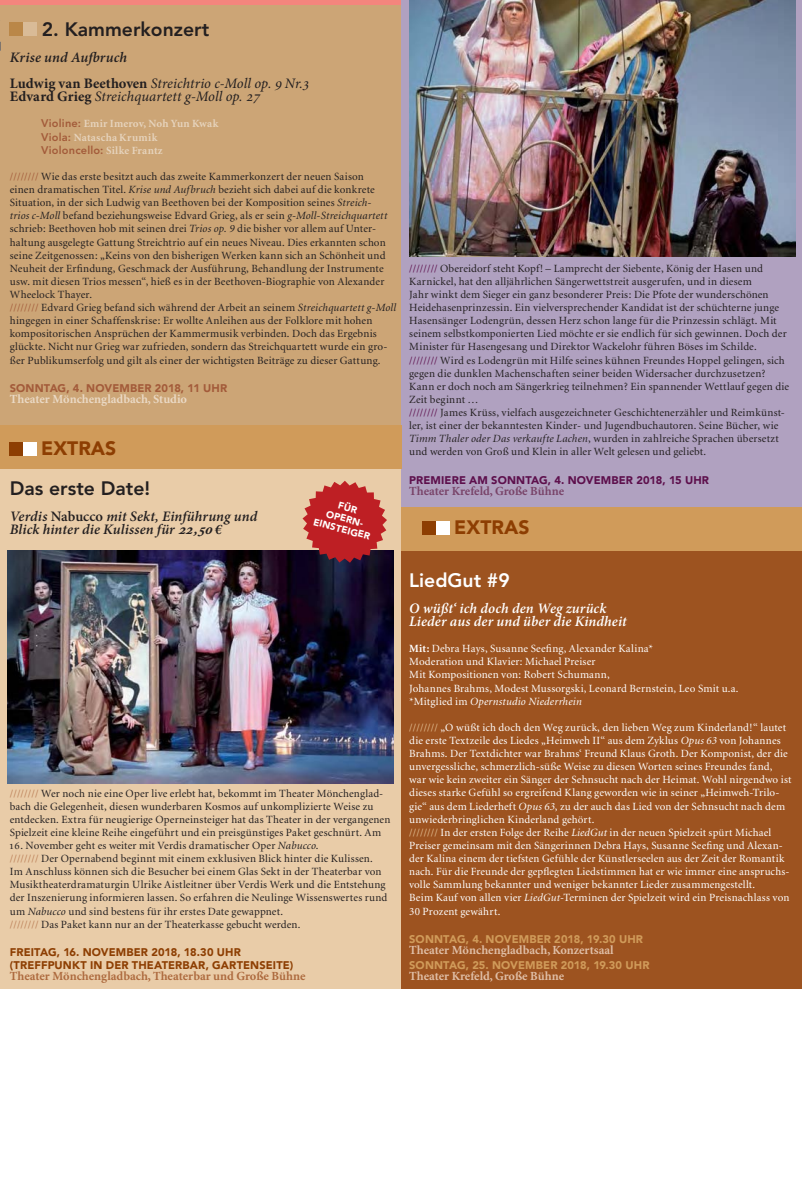
<style>
.page{position:relative;width:802px;height:1193px;background:#fff}
.page>*{position:absolute;margin:0;border:0;box-sizing:border-box;transform-origin:0 0}
.t1{font:800 19.35px "Avenir LT Std";color:#231f20}
.t2{font:900 19.35px "Avenir LT Std";color:#8d3e02}
.t3{font:800 19.35px "Avenir LT Std";color:#fff}
.t4{font:italic 14.55px/26.2px "Minion Pro";color:#231f20}
.t5{font:italic 600 14.55px/13px "Minion Pro";letter-spacing:.005em;color:#231f20}
.t6{font:italic 600 14.55px/13px "Minion Pro";letter-spacing:.005em;color:#fff}
.t7{font:700 12.45px "Minion";color:#e0bfa7}
.t8{font:700 12.45px "Minion";color:#ad6a3e}
.t9{font:700 12.45px "Minion";color:#ead9c5}
.t10{font:700 12.45px "Minion";color:#794469}
.t11{font:11.1px/13px "Minion";letter-spacing:.015em;color:#231f20}
.t12{font:11.1px/13px "Minion";letter-spacing:.015em;color:#fff}
.t13{font:900 11.1px/13.2px "Avenir LT Std";letter-spacing:.01em;color:#8d3e02}
.t14{font:900 11.1px "Avenir LT Std";letter-spacing:.01em;color:#d09b5a}
.t15{font:700 11.1px/13px "Minion";letter-spacing:.02em;color:#e6d3bc}
.t16{font:900 11.1px "Avenir LT Std";letter-spacing:.01em;color:#5d0f4c}
.t17{font:900 11.1px "Avenir LT Std";letter-spacing:.01em;color:#a35b3a}
.t18{font:800 11.1px "Avenir LT Std";letter-spacing:.02em;color:#a35b3a}
.t19{font:900 9.6px/11.1px "Avenir LT Std";color:#fff;text-align:center}
.s1{font-weight:600}
.s2{font-weight:700;font-style:normal}
.s3{font-family:"Minion Exp"}
.s4{font-family:"Avenir LT Std";font-weight:800;color:#a35b3a}
.s5{font-family:"Minion";font-weight:700;color:#e6d3bc}
.s6{color:#a35b3a}
.s7{font-style:italic}
.s8{font-style:normal}
.s9{font-family:"Minion Exp";font-weight:700}
.s10{color:#ba7d55}
.s11{color:#5d0f4c}
.s12{font-weight:700}
.s13{color:#e3bf93}
</style>
<div class="page">
<div style="left:0;top:0;width:401px;height:5px;background:#f4857d"></div>
<div style="left:0;top:468px;width:401px;height:520px;background:#e9cca8"></div>
<div style="left:0;top:5px;width:401px;height:420px;background:#cca576"></div>
<div style="left:10px;top:23px;width:13px;height:13px;background:#ba8748"></div>
<div style="left:23px;top:23px;width:13px;height:13px;background:#d9bb97"></div>
<div style="left:401px;top:0;width:400px;height:507px;background:#b0a1c0"></div>
<div style="left:0;top:425px;width:401px;height:43px;background:#d09b5a"></div>
<div style="left:10px;top:442px;width:13px;height:13px;background:#8d3e02"></div>
<div style="left:23px;top:442px;width:13px;height:13px;background:#fff"></div>
<div style="left:401px;top:551px;width:400px;height:437px;background:#9d5320"></div>
<div style="left:401px;top:507px;width:400px;height:43px;background:#d09b5a"></div>
<div style="left:423px;top:521px;width:13px;height:13px;background:#8d3e02"></div>
<div style="left:436px;top:521px;width:13px;height:13px;background:#fff"></div>
<img style="left:8px;top:550px;width:385px;height:233px">
<svg style="left:302px;top:480px;width:85px;height:82px"></svg>
<img style="left:409px;top:0;width:386px;height:257px">
<h1 class="t1" style="left:42px;top:21px;width:169px">2. Kammerkonzert</h1>
<h2 class="t4" style="left:10px;top:45px;width:303px"><span class="s1">Krise und Aufbruch<br></span><span class="s2">Ludwig van Beethoven</span> Streichtrio c-Moll op. <span class="s3">9</span> Nr.<span class="s3">3</span></h2>
<h2 class="t4" style="left:10px;top:84px;width:254px"><span class="s2">Edvard Grieg</span> Streichquartett g-Moll op. <span class="s3">27</span></h2>
<p class="t15" style="left:41px;top:118px;width:179px"><span class="s4">Violine:</span> Emir Imerov, Noh Yun Kwak<br><span class="s4">Viola:</span> Natascha Krumik</p>
<p class="t18" style="left:41px;top:145px;width:123px">Violoncello: <span class="s5">Silke Frantz</span></p>
<p class="t11" style="left:10px;top:170px;width:387px"><span class="s6">////////</span> Wie das erste besitzt auch das zweite Kammerkonzert der neuen Saison<br>einen dramatischen Titel. <span class="s7">Krise und Aufbruch</span> bezieht sich dabei auf die konkrete Situation, in der sich Ludwig van Beethoven bei der Komposition seines <span class="s7">Streich-<br>trios c-Moll</span> befand beziehungsweise Edvard Grieg, als er sein <span class="s7">g-Moll-Streichquartett </span>schrieb: Beethoven hob mit seinen drei <span class="s7">Trios op. 9</span> die bisher vor allem auf Unter&shy;haltung ausgelegte Gattung Streichtrio auf ein neues Niveau. Dies erkannten schon seine Zeitgenossen: „Keins von den bisherigen Werken kann sich an Schönheit und Neuheit der Erfindung, Geschmack der Ausführung, Behandlung der Instrumente usw. mit diesen Trios messen“, hieß es in der Beethoven-Biographie von Alexander Wheelock Thayer.<br><span class="s6">////////</span> Edvard Grieg befand sich während der Arbeit an seinem <span class="s7">Streichquartett g-Moll </span>hingegen in einer Schaffenskrise: Er wollte Anleihen aus der Folklore mit hohen kompositorischen Ansprüchen der Kammermusik verbinden. Doch das Ergebnis glückte. Nicht nur Grieg war zufrieden, sondern das Streichquartett wurde ein gro&shy;ßer Publikumserfolg und gilt als einer der wichtigsten Beiträge zu dieser Gattung.</p>
<p class="t17" style="left:10px;top:383px;width:219px">SONNTAG, 4. NOVEMBER 2018, 11 UHR</p>
<p class="t9" style="left:10px;top:392px;width:179px">Theater Mönchengladbach, Studio</p>
<h1 class="t2" style="left:41px;top:440px;width:77px">EXTRAS</h1>
<h1 class="t1" style="left:10px;top:479px;width:142px">Das erste Date!</h1>
<h2 class="t5" style="left:10px;top:510px;width:249px">Verdis <span class="s8">Nabucco</span> mit Sekt, Einführung und<br>Blick hinter die Kulissen für <span class="s9">OOIRM</span>€</h2>
<p class="t19" style="left:320px;top:495px;width:60px;rotate:15deg">FÜR<br>OPERN-<br>EINSTEIGER</p>
<p class="t11" style="left:10px;top:786px;width:382px"><span class="s10">////////</span> Wer noch nie eine Oper live erlebt hat, bekommt im Theater Mönchenglad&shy;bach die Gelegenheit, diesen wunderbaren Kosmos auf unkomplizierte Weise zu entdecken. Extra für neugierige Operneinsteiger hat das Theater in der vergangenen Spielzeit eine kleine Reihe eingeführt und ein preisgünstiges Paket geschnürt. Am</p>
<p class="t11" style="left:10px;top:839px;width:379px"><span class="s3">16</span>. November geht es weiter mit Verdis dramatischer Oper <span class="s7">Nabucco</span>.<br><span class="s10">////////</span> Der Opernabend beginnt mit einem exklusiven Blick hinter die Kulissen.<br>Im Anschluss können sich die Besucher bei einem Glas Sekt in der Theaterbar von Musiktheaterdramaturgin Ulrike Aistleitner über Verdis Werk und die Entstehung der Inszenierung informieren lassen. So erfahren die Neulinge Wissenswertes rund um <span class="s7">Nabucco</span> und sind bestens für ihr erstes Date gewappnet.<br><span class="s10">////////</span> Das Paket kann nur an der Theaterkasse gebucht werden.</p>
<p class="t13" style="left:10px;top:946px;width:285px">FREITAG, 16. NOVEMBER 2018, 18.30 UHR (TREFFPUNKT IN DER THEATERBAR, GARTENSEITE)</p>
<p class="t8" style="left:10px;top:969px;width:297px">Theater Mönchengladbach, Theaterbar und Große Bühne</p>
<p class="t11" style="left:409px;top:262px;width:381px"><span class="s11">////////</span> Obereidorf steht Kopf! – Lamprecht der Siebente, König der Hasen und Karnickel, hat den alljährlichen Sängerwettstreit ausgerufen, und in diesem<br>Jahr winkt dem Sieger ein ganz besonderer Preis: Die Pfote der wunderschönen Heide hasenprinzessin. Ein vielversprechender Kandidat ist der schüchterne junge Hasensänger Lodengrün, dessen Herz schon lange für die Prinzessin schlägt. Mit seinem selbstkomponierten Lied möchte er sie endlich für sich gewinnen. Doch der Minister für Hasengesang und Direktor Wackelohr führen Böses im Schilde.<br><span class="s11">////////</span> Wird es Lodengrün mit Hilfe seines kühnen Freundes Hoppel gelingen, sich gegen die dunklen Machenschaften seiner beiden Widersacher durchzusetzen?<br>Kann er doch noch am Sängerkrieg teilnehmen? Ein spannender Wettlauf gegen die Zeit beginnt …<br><span class="s11">////////</span> James Krüss, vielfach ausgezeichneter Geschichtenerzähler und Reimkünst&shy;ler, ist einer der bekanntesten Kinder- und Jugendbuchautoren. Seine Bücher, wie <span class="s7">Timm Thaler oder Das verkaufte Lachen</span>, wurden in zahlreiche Sprachen übersetzt und werden von Groß und Klein in aller Welt gelesen und geliebt.</p>
<p class="t16" style="left:409px;top:475px;width:301px">PREMIERE AM SONNTAG, 4. NOVEMBER 2018, 15 UHR</p>
<p class="t10" style="left:409px;top:484px;width:156px">Theater Krefeld, Große Bühne</p>
<h1 class="t2" style="left:454px;top:519px;width:77px">EXTRAS</h1>
<h1 class="t3" style="left:409px;top:571px;width:102px">LiedGut #9</h1>
<h2 class="t6" style="left:409px;top:602px;width:219px">O wüßt‘ ich doch den Weg zurück<br>Lieder aus der und über die Kindheit</h2>
<p class="t12" style="left:409px;top:642px;width:331px"><span class="s12">Mit:</span> Debra Hays, Susanne Seefing, Alexander Kalina*<br>Moderation und Klavier: Michael Preiser<br>Mit Kompositionen von: Robert Schumann,<br>Johannes Brahms, Modest Mussorgski, Leonard Bernstein, Leo Smit u.a. *Mitglied im <span class="s7">Opernstudio Niederrhein</span></p>
<p class="t12" style="left:409px;top:721px;width:384px"><span class="s13">////////</span> „O wüßt ich doch den Weg zurück, den lieben Weg zum Kinderland!“ lautet die erste Textzeile des Liedes „Heimweh II“ aus dem Zyklus <span class="s7">Opus 63</span> von Johannes Brahms. Der Textdichter war Brahms‘ Freund Klaus Groth. Der Komponist, der die unvergessliche, schmerzlich-süße Weise zu diesen Worten seines Freundes fand, war wie kein zweiter ein Sänger der Sehnsucht nach der Heimat. Wohl nirgendwo ist dieses starke Gefühl so ergreifend Klang geworden wie in seiner „Heimweh-Trilo&shy;gie“ aus dem Liederheft <span class="s7">Opus 63</span>, zu der auch das Lied von der Sehnsucht nach dem unwiederbringlichen Kinderland gehört.<br><span class="s13">////////</span> In der ersten Folge der Reihe <span class="s7">LiedGut</span> in der neuen Spielzeit spürt Michael Preiser gemeinsam mit den Sängerinnen Debra Hays, Susanne Seefing und Alexan&shy;der Kalina einem der tiefsten Gefühle der Künstlerseelen aus der Zeit der Romantik nach. Für die Freunde der gepflegten Liedstimmen hat er wie immer eine anspruchs&shy;volle Sammlung bekannter und weniger bekannter Lieder zusammengestellt.<br>Beim Kauf von allen vier <span class="s7">LiedGut</span>-Terminen der Spielzeit wird ein Preisnachlass von 30 Prozent gewährt.</p>
<p class="t14" style="left:409px;top:934px;width:235px">SONNTAG, 4. NOVEMBER 2018, 19.30 UHR</p>
<p class="t7" style="left:409px;top:943px;width:206px">Theater Mönchengladbach, Konzertsaal</p>
<p class="t14" style="left:409px;top:960px;width:242px">SONNTAG, 25. NOVEMBER 2018, 19.30 UHR</p>
<p class="t7" style="left:409px;top:969px;width:156px">Theater Krefeld, Große Bühne</p>
</div>
